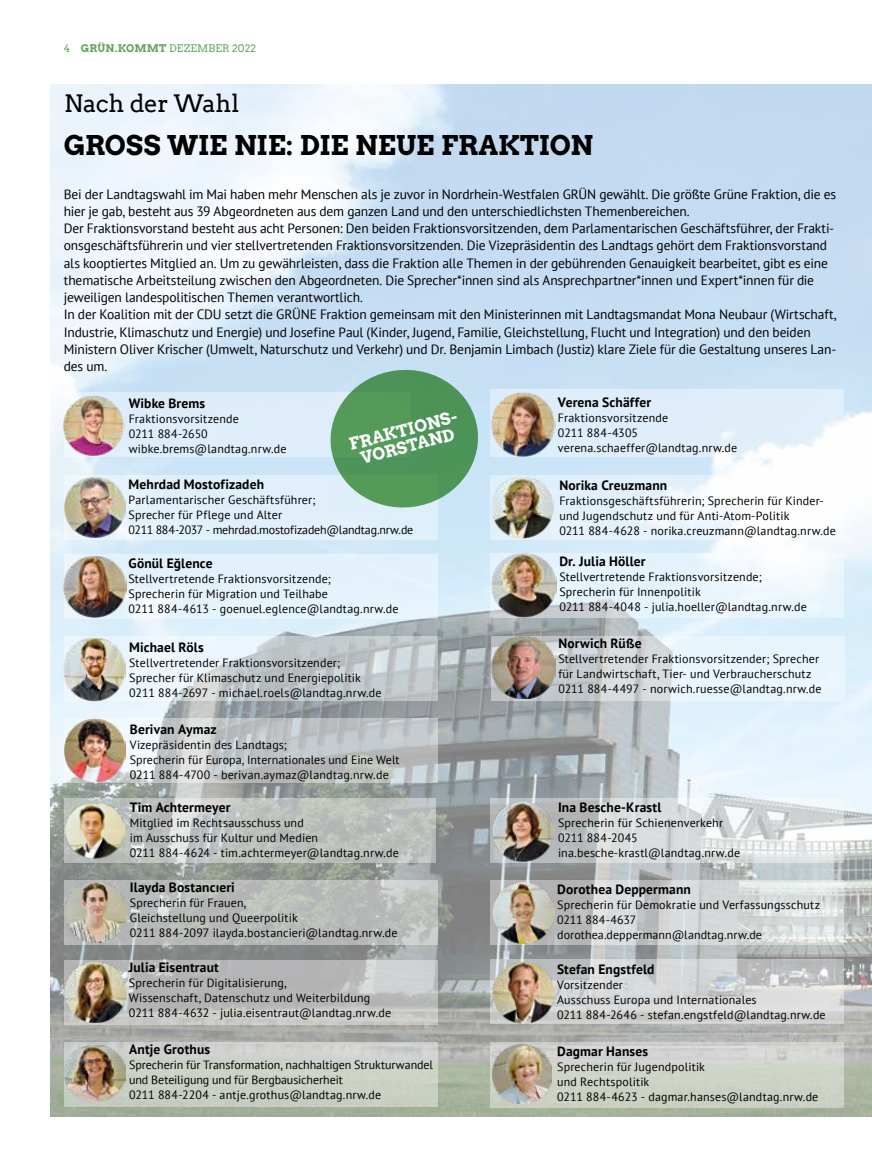
<style>
.page{position:relative;width:872px;height:1149px;background:#fff}
.page>*{position:absolute;margin:0;border:0;box-sizing:border-box;transform-origin:0 0}
.t1{font:27px "Arvo Gruen";letter-spacing:-.01em;color:#000}
.t2{font:24px "Arvo";letter-spacing:-.015em;color:#000}
.t3{font:16.5px/16.5px "Arvo Gruen";color:#fff;text-align:center}
.t4{font:13.5px/17.2px "PT Sans";letter-spacing:-.01em;color:#000}
.t5{font:700 13.5px "PT Sans";letter-spacing:.01em;color:#000}
.t6{font:12px/15px "PT Sans";letter-spacing:.015em;color:#000}
.t7{font:12px/15px "PT Sans";letter-spacing:-.005em;color:#000}
.t8{font:10.5px "Arvo";letter-spacing:.01em;color:#62a65b}
.s1{font-family:"Arvo Gruen"}
</style>
<div class="page">
<img style="left:50px;top:84px;width:822px;height:1032px">
<svg style="left:490px;top:389px;width:354px;height:67px;fill:#dfeefa"></svg>
<svg style="left:491px;top:635px;width:353px;height:65px;fill:#e6f4fb"></svg>
<svg style="left:490px;top:552px;width:354px;height:65px;fill:#e8f4fc"></svg>
<svg style="left:490px;top:474px;width:354px;height:65px"></svg>
<div style="left:490px;top:1041px;width:354px;height:65px;background:linear-gradient(to bottom,#d4d4d4,#c9d2c1)"></div>
<svg style="left:490px;top:959px;width:354px;height:64px"></svg>
<svg style="left:491px;top:879px;width:353px;height:65px;fill:#d6dada"></svg>
<svg style="left:490px;top:798px;width:354px;height:64px"></svg>
<div style="left:64px;top:554px;width:374px;height:64px;background:#e4f2fb"></div>
<div style="left:64px;top:475px;width:373px;height:64px;background:#e0effa"></div>
<div style="left:64px;top:392px;width:346px;height:65px;background:#deedf9"></div>
<div style="left:64px;top:1042px;width:373px;height:64px;background:linear-gradient(to right,#c6cdc2,#ced3ca)"></div>
<svg style="left:64px;top:960px;width:373px;height:64px;fill:#b5b7b7"></svg>
<svg style="left:64px;top:879px;width:373px;height:64px;fill:#b8bbb8"></svg>
<svg style="left:64px;top:798px;width:372px;height:64px;fill:#bdc2bd"></svg>
<svg style="left:64px;top:718px;width:373px;height:64px"></svg>
<svg style="left:64px;top:636px;width:373px;height:64px"></svg>
<img style="left:64px;top:881px;width:62px;height:62px">
<img style="left:492px;top:1044px;width:59px;height:59px">
<img style="left:63px;top:394px;width:62px;height:62px">
<img style="left:64px;top:556px;width:62px;height:61px">
<img style="left:492px;top:961px;width:62px;height:62px">
<img style="left:65px;top:718px;width:61px;height:62px">
<img style="left:492px;top:882px;width:62px;height:62px">
<img style="left:65px;top:802px;width:60px;height:57px">
<img style="left:491px;top:801px;width:63px;height:60px">
<img style="left:64px;top:1043px;width:62px;height:58px">
<img style="left:489px;top:391px;width:66px;height:67px">
<img style="left:491px;top:476px;width:62px;height:62px">
<img style="left:63px;top:637px;width:62px;height:64px">
<img style="left:64px;top:475px;width:62px;height:62px">
<img style="left:491px;top:553px;width:65px;height:64px">
<img style="left:492px;top:635px;width:64px;height:62px">
<img style="left:65px;top:960px;width:61px;height:61px">
<svg style="left:326px;top:365px;width:156px;height:146px"></svg>
<p class="t8" style="left:64px;top:41px;width:194px">4 <span class="s1">GRÜN.KOMMT</span> DEZEMBER 2022</p>
<h2 class="t2" style="left:64px;top:88px;width:176px">Nach der Wahl</h2>
<h1 class="t1" style="left:64px;top:127px;width:531px">GROSS WIE NIE: DIE NEUE FRAKTION</h1>
<p class="t4" style="left:64px;top:185px;width:774px">Bei der Landtagswahl im Mai haben mehr Menschen als je zuvor in Nordrhein-Westfalen GRÜN gewählt. Die größte Grüne Fraktion, die es hier je gab, besteht aus 39 Abgeordneten aus dem ganzen Land und den unterschiedlichsten Themenbereichen.<br>Der Fraktionsvorstand besteht aus acht Personen: Den beiden Fraktionsvorsitzenden, dem Parlamentarischen Geschäftsführer, der Frakti&shy;onsgeschäftsführerin und vier stellvertretenden Fraktionsvorsitzenden. Die Vizepräsidentin des Landtags gehört dem Fraktionsvorstand als kooptiertes Mitglied an. Um zu gewährleisten, dass die Fraktion alle Themen in der gebührenden Genauigkeit bearbeitet, gibt es eine thematische Arbeitsteilung zwischen den Abgeordneten. Die Sprecher*innen sind als Ansprechpartner*innen und Expert*innen für die jeweiligen landespolitischen Themen verantwortlich.<br>In der Koalition mit der CDU setzt die GRÜNE Fraktion gemeinsam mit den Ministerinnen mit Landtagsmandat Mona Neubaur (Wirtschaft, Industrie, Klimaschutz und Energie) und Josefine Paul (Kinder, Jugend, Familie, Gleichstellung, Flucht und Integration) und den beiden Ministern Oliver Krischer (Umwelt, Naturschutz und Verkehr) und Dr. Benjamin Limbach (Justiz) klare Ziele für die Gestaltung unseres Lan&shy;des um.</p>
<p class="t5" style="left:558px;top:393px;width:95px">Verena Schäffer</p>
<p class="t6" style="left:558px;top:409px;width:181px">Fraktionsvorsitzende<br>0211 884-4305 verena.schaeffer@landtag.nrw.de</p>
<p class="t5" style="left:559px;top:476px;width:109px">Norika Creuzmann</p>
<p class="t6" style="left:559px;top:493px;width:278px">Fraktionsgeschäftsführerin; Sprecherin für Kinder&shy;und Jugendschutz und für Anti-Atom-Politik<br>0211 884-4628 - norika.creuzmann@landtag.nrw.de</p>
<p class="t5" style="left:129px;top:394px;width:78px">Wibke Brems</p>
<p class="t6" style="left:129px;top:410px;width:159px">Fraktionsvorsitzende<br>0211 884-2650 wibke.brems@landtag.nrw.de</p>
<h3 class="t3" style="left:347px;top:436px;width:115px;rotate:-15deg">FRAKTIONS-<br>VORSTAND</h3>
<p class="t5" style="left:129px;top:475px;width:137px">Mehrdad Mostofizadeh</p>
<p class="t6" style="left:129px;top:492px;width:286px">Parlamentarischer Geschäftsführer;<br>Sprecher für Pflege und Alter<br>0211 884-2037 - mehrdad.mostofizadeh@landtag.nrw.de</p>
<p class="t5" style="left:129px;top:554px;width:86px">Gönül Eğlence</p>
<p class="t6" style="left:129px;top:570px;width:272px">Stellvertretende Fraktionsvorsitzende;<br>Sprecherin für Migration und Teilhabe<br>0211 884-4613 - goenuel.eglence@landtag.nrw.de</p>
<p class="t5" style="left:129px;top:638px;width:76px">Michael Röls</p>
<p class="t6" style="left:129px;top:654px;width:254px">Stellvertretender Fraktionsvorsitzender;<br>Sprecher für Klimaschutz und Energiepolitik<br>0211 884-2697 - michael.roels@landtag.nrw.de</p>
<p class="t5" style="left:130px;top:719px;width:88px">Berivan Aymaz</p>
<p class="t6" style="left:130px;top:736px;width:271px">Vizepräsidentin des Landtags;<br>Sprecherin für Europa, Internationales und Eine Welt<br>0211 884-4700 - berivan.aymaz@landtag.nrw.de</p>
<p class="t5" style="left:130px;top:798px;width:102px">Tim Achtermeyer</p>
<p class="t6" style="left:130px;top:814px;width:271px">Mitglied im Rechtsausschuss und<br>im Ausschuss für Kultur und Medien<br>0211 884-4624 - tim.achtermeyer@landtag.nrw.de</p>
<p class="t5" style="left:130px;top:878px;width:107px">Ilayda Bostancıeri</p>
<p class="t6" style="left:130px;top:895px;width:269px">Sprecherin für Frauen,<br>Gleichstellung und Queerpolitik<br>0211 884-2097 ilayda.bostancieri@landtag.nrw.de</p>
<p class="t5" style="left:129px;top:958px;width:91px">Julia Eisentraut</p>
<p class="t6" style="left:129px;top:975px;width:264px">Sprecherin für Digitalisierung,<br>Wissenschaft, Datenschutz und Weiterbildung<br>0211 884-4632 - julia.eisentraut@landtag.nrw.de</p>
<p class="t5" style="left:129px;top:1040px;width:83px">Antje Grothus</p>
<p class="t7" style="left:129px;top:1056px;width:305px">Sprecherin für Transformation, nachhaltigen Strukturwandel und Beteiligung und für Bergbausicherheit<br>0211 884-2204 - antje.grothus@landtag.nrw.de</p>
<p class="t5" style="left:559px;top:552px;width:88px">Dr. Julia Höller</p>
<p class="t6" style="left:559px;top:569px;width:249px">Stellvertretende Fraktionsvorsitzende;<br>Sprecherin für Innenpolitik<br>0211 884-4048 - julia.hoeller@landtag.nrw.de</p>
<p class="t5" style="left:558px;top:634px;width:85px">Norwich Rüße</p>
<p class="t6" style="left:558px;top:651px;width:265px">Stellvertretender Fraktionsvorsitzender; Sprecher für Landwirtschaft, Tier- und Verbraucherschutz<br>0211 884-4497 - norwich.ruesse@landtag.nrw.de</p>
<p class="t5" style="left:558px;top:797px;width:105px">Ina Besche-Krastl</p>
<p class="t6" style="left:558px;top:814px;width:184px">Sprecherin für Schienenverkehr<br>0211 884-2045 ina.besche-krastl@landtag.nrw.de</p>
<p class="t5" style="left:557px;top:879px;width:135px">Dorothea Deppermann</p>
<p class="t6" style="left:557px;top:896px;width:264px">Sprecherin für Demokratie und Verfassungsschutz<br>0211 884-4637 dorothea.deppermann@landtag.nrw.de</p>
<p class="t5" style="left:557px;top:959px;width:99px">Stefan Engstfeld</p>
<p class="t6" style="left:557px;top:976px;width:270px">Vorsitzender<br>Ausschuss Europa und Internationales<br>0211 884-2646 - stefan.engstfeld@landtag.nrw.de</p>
<p class="t5" style="left:557px;top:1041px;width:92px">Dagmar Hanses</p>
<p class="t6" style="left:557px;top:1058px;width:263px">Sprecherin für Jugendpolitik<br>und Rechtspolitik<br>0211 884-4623 - dagmar.hanses@landtag.nrw.de</p>
</div>
